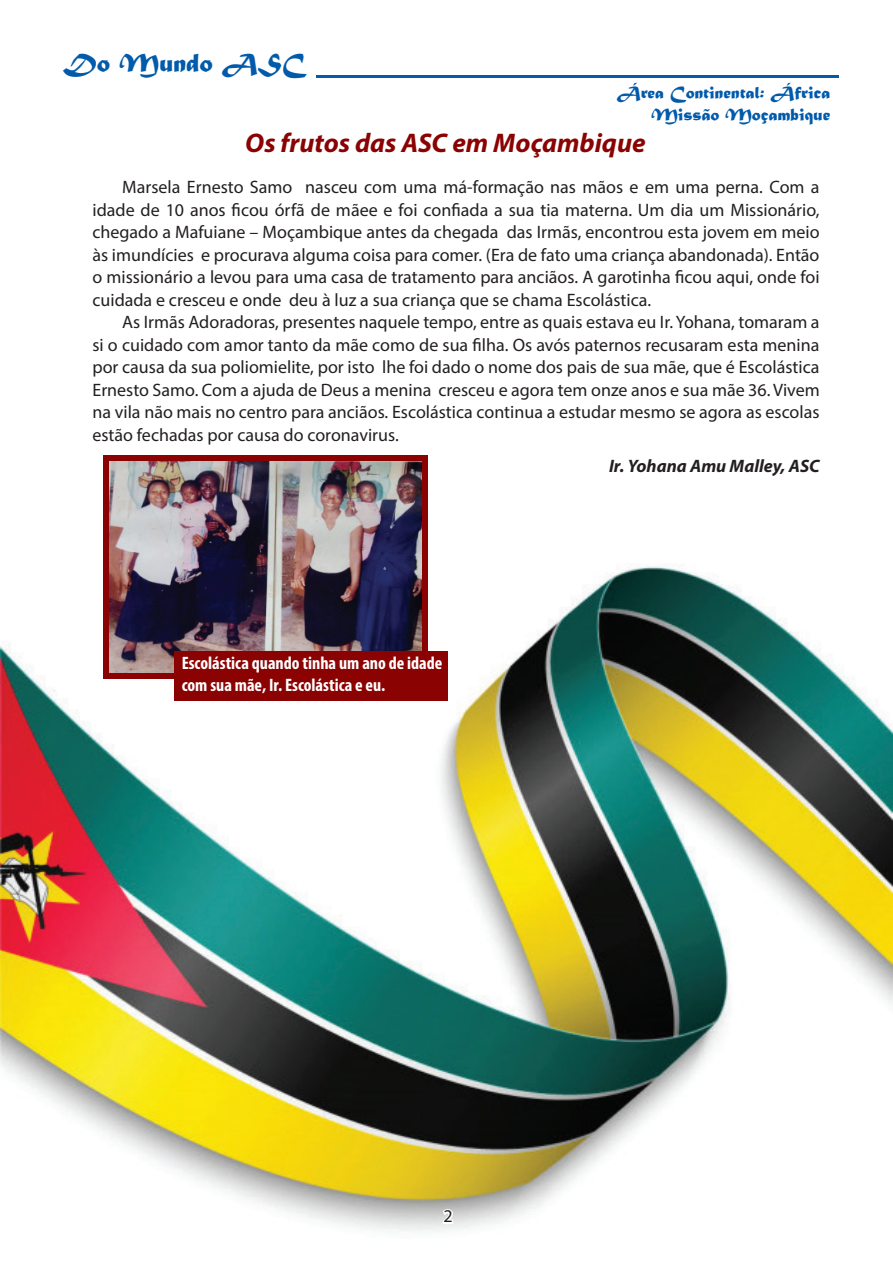
<style>
.page{position:relative;width:893px;height:1263px;background:#fff}
.page>*{position:absolute;margin:0;border:0;box-sizing:border-box;transform-origin:0 0}
.t1{font:italic 700 27px "Myriad Pro";color:#8b0202}
.t2{font:27px "Matura MT Script Capitals";color:#015aaa}
.t3{font:18px/22.5px "Myriad Pro";color:#231f20;text-align:justify}
.t4{font:700 condensed 18px/21.6px "Myriad Pro";color:#fff}
.t5{font:18px/21.6px "Matura MT Script Capitals";color:#015aaa;text-align:right}
.t6{font:italic 700 18px "Myriad Pro";color:#231f20}
</style>
<div class="page">
<img style="left:0;top:564px;width:893px;height:668px">
<svg style="left:440px;top:1207px;width:15px;height:19px"></svg>
<img style="left:109px;top:460px;width:314px;height:213px">
<div style="left:103px;top:455px;width:325px;height:5px;background:#8b0202"></div>
<div style="left:103px;top:455px;width:6px;height:224px;background:#8b0202"></div>
<div style="left:423px;top:455px;width:5px;height:224px;background:#8b0202"></div>
<div style="left:103px;top:673px;width:325px;height:6px;background:#8b0202"></div>
<div style="left:175px;top:651px;width:273px;height:49px;background:#8b0202"></div>
<hr style="left:316px;top:75px;width:523px;height:3px;background:#015aaa">
<h1 class="t2" style="left:63px;top:46px;width:244px">Do Mundo ASC</h1>
<p class="t5" style="left:617px;top:84px;width:215px">Área Continental: África<br>Missão Moçambique</p>
<h1 class="t1" style="left:245px;top:125px;width:402px">Os frutos das ASC em Moçambique</h1>
<p class="t3" style="left:92px;top:176px;width:729px;text-indent:30px">Marsela Ernesto Samo nasceu com uma má-formação nas mãos e em uma perna. Com a idade de 10 anos ficou órfã de mãee e foi confiada a sua tia materna. Um dia um Missionário, chegado a Mafuiane – Moçambique antes da chegada das Irmãs, encontrou esta jovem em meio às imundícies e procurava alguma coisa para comer. (Era de fato uma criança abandonada). Então o missionário a levou para uma casa de tratamento para anciãos. A garotinha ficou aqui, onde foi cuidada e cresceu e onde deu à luz a sua criança que se chama Escolástica.</p>
<p class="t3" style="left:92px;top:311px;width:729px;text-indent:30px">As Irmãs Adoradoras, presentes naquele tempo, entre as quais estava eu Ir. Yohana, tomaram a si o cuidado com amor tanto da mãe como de sua filha. Os avós paternos recusaram esta menina por causa da sua poliomielite, por isto lhe foi dado o nome dos pais de sua mãe, que é Escolástica Ernesto Samo. Com a ajuda de Deus a menina cresceu e agora tem onze anos e sua mãe 36. Vivem na vila não mais no centro para anciãos. Escolástica continua a estudar mesmo se agora as escolas estão fechadas por causa do coronavirus.</p>
<p class="t6" style="left:609px;top:454px;width:212px">Ir. Yohana Amu Malley, ASC</p>
<p class="t4" style="left:182px;top:652px;width:262px">Escolástica quando tinha um ano de idade com sua mãe, Ir. Escolástica e eu.</p>
<p class="t3" style="left:443px;top:1205px;width:11px">2</p>
</div>
